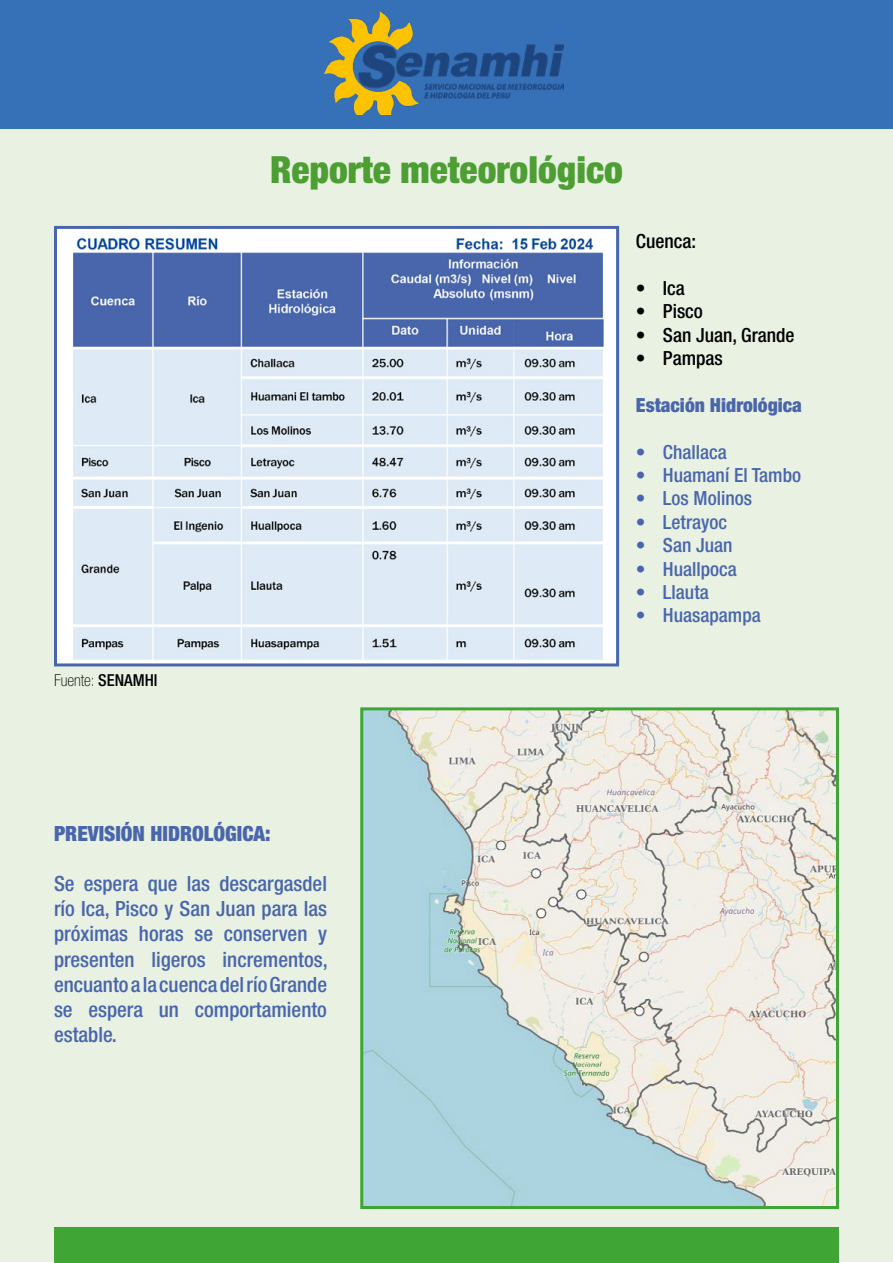
<style>
.page{position:relative;width:893px;height:1263px;background:#fff}
.page>*{position:absolute;margin:0;border:0;box-sizing:border-box;transform-origin:0 0}
.t1{font:900 condensed 37.5px "Helvetica Neue";color:#4d9e33}
.t2{font:500 condensed 21px/25.2px "Helvetica Neue";color:#4966ac;text-align:justify}
.t3{font:900 condensed 21px "Helvetica Neue";color:#4966ac}
.t4{font:500 condensed 19.5px "Helvetica Neue";color:#4966ac}
.t5{font:500 condensed 19.5px "Helvetica Neue";color:#000}
.t6{font:900 condensed 19.5px "Helvetica Neue";color:#4966ac}
.t7{font:100 condensed 16.5px "Helvetica Neue";color:#000}
.s1{font-weight:500}
</style>
<div class="page">
<div style="left:0;top:0;width:893px;height:1262px;background:#e9f1e2"></div>
<div style="left:0;top:0;width:893px;height:128px;background:#3671b8"></div>
<img style="left:325px;top:11px;width:238px;height:103px">
<img style="left:364px;top:711px;width:471px;height:494px">
<div style="left:360px;top:707px;width:479px;height:502px;border:3px solid #3fa535"></div>
<img style="left:58px;top:230px;width:557px;height:432px">
<div style="left:54px;top:226px;width:565px;height:440px;border:3px solid #4966ac"></div>
<div style="left:54px;top:1227px;width:785px;height:36px;background:#3fa535"></div>
<p class="t7" style="left:54px;top:671px;width:105px">Fuente: <span class="s1">SENAMHI</span></p>
<h1 class="t1" style="left:270px;top:147px;width:354px">Reporte meteorológico</h1>
<p class="t5" style="left:636px;top:229px;width:62px">Cuenca:</p>
<p class="t5" style="left:636px;top:276px;width:51px">• Ica</p>
<p class="t5" style="left:636px;top:300px;width:69px">• Pisco</p>
<p class="t5" style="left:636px;top:323px;width:160px">• San Juan, Grande</p>
<p class="t5" style="left:636px;top:346px;width:88px">• Pampas</p>
<p class="t6" style="left:636px;top:393px;width:168px">Estación Hidrológica</p>
<p class="t4" style="left:636px;top:440px;width:92px">• Challaca</p>
<p class="t4" style="left:636px;top:463px;width:167px">• Huamaní El Tambo</p>
<p class="t4" style="left:636px;top:487px;width:118px">• Los Molinos</p>
<p class="t4" style="left:636px;top:510px;width:93px">• Letrayoc</p>
<p class="t4" style="left:636px;top:534px;width:98px">• San Juan</p>
<p class="t4" style="left:636px;top:557px;width:103px">• Huallpoca</p>
<p class="t4" style="left:636px;top:580px;width:74px">• Llauta</p>
<p class="t4" style="left:636px;top:604px;width:126px">• Huasapampa</p>
<p class="t3" style="left:54px;top:820px;width:218px">PREVISIÓN HIDROLÓGICA:</p>
<p class="t2" style="left:54px;top:871px;width:275px">Se espera que las descargasdel río Ica, Pisco y San Juan para las próximas horas se conserven y presenten ligeros incrementos, encuanto a la cuenca del río Grande se espera un comportamiento estable.</p>
</div>
